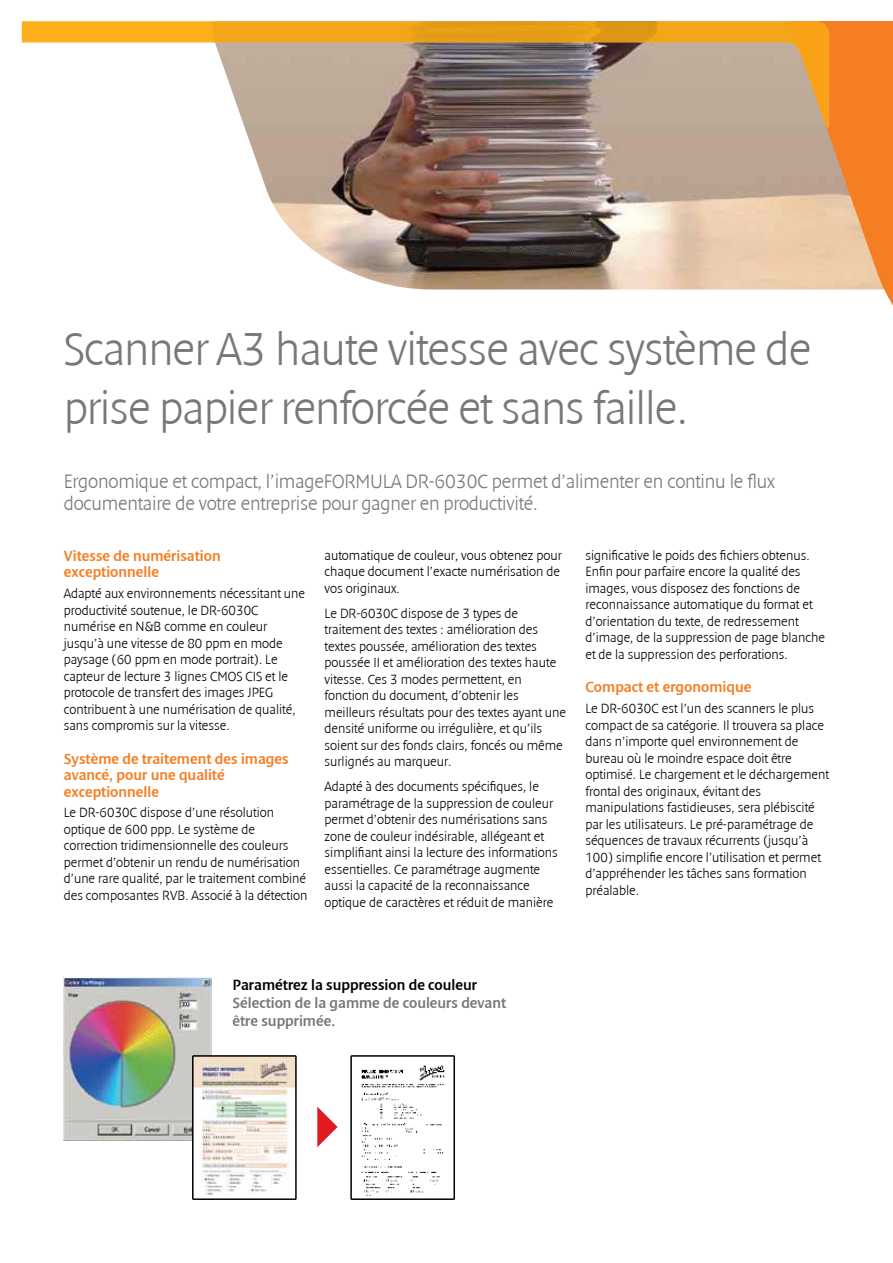
<style>
.page{position:relative;width:893px;height:1263px;background:#fff}
.page>*{position:absolute;margin:0;border:0;box-sizing:border-box;transform-origin:0 0}
.t1{font:300 46.5px/58.5px "Denda New";letter-spacing:-.02em;color:#77787b}
.t2{font:300 19.5px/22.5px "Denda New";letter-spacing:-.01em;color:#77787b}
.t3{font:15px/16.5px "Denda New";color:#f57d22}
.t4{font:15px/18px "Denda New";color:#77787b}
.t5{font:15px "Denda New";color:#000}
.t6{font:300 13.5px/16.5px "Denda New";color:#000}
</style>
<div class="page">
<img style="left:244px;top:127px;width:516px;height:162px">
<svg style="left:760px;top:21px;width:133px;height:285px;background:#e9a56f"></svg>
<img style="left:63px;top:977px;width:149px;height:163px">
<svg style="left:192px;top:1055px;width:105px;height:145px"></svg>
<svg style="left:350px;top:1055px;width:105px;height:145px"></svg>
<svg style="left:317px;top:1107px;width:21px;height:40px"></svg>
<svg style="left:22px;top:21px;width:807px;height:106px"></svg>
<h1 class="t1" style="left:64px;top:321px;width:749px">Scanner A3 haute vitesse avec système de prise papier renforcée et sans faille.</h1>
<h2 class="t2" style="left:64px;top:470px;width:713px">Ergonomique et compact, l’imageFORMULA DR-6030C permet d’alimenter en continu le flux documentaire de votre entreprise pour gagner en productivité.</h2>
<p class="t3" style="left:64px;top:548px;width:158px">Vitesse de numérisation exceptionnelle</p>
<p class="t6" style="left:64px;top:585px;width:243px">Adapté aux environnements nécessitant une productivité soutenue, le DR-6030C numérise en N&amp;B comme en couleur jusqu’à une vitesse de 80 ppm en mode paysage (60 ppm en mode portrait). Le capteur de lecture 3 lignes CMOS CIS et le protocole de transfert des images JPEG contribuent à une numérisation de qualité, sans compromis sur la vitesse.</p>
<p class="t3" style="left:64px;top:750px;width:226px">Système de traitement des images avancé, pour une qualité exceptionnelle</p>
<p class="t6" style="left:64px;top:805px;width:245px">Le DR-6030C dispose d’une résolution optique de 600 ppp. Le système de correction tridimensionnelle des couleurs permet d’obtenir un rendu de numérisation d’une rare qualité, par le traitement combiné des composantes RVB. Associé à la détection</p>
<p class="t6" style="left:325px;top:547px;width:239px">automatique de couleur, vous obtenez pour chaque document l’exacte numérisation de vos originaux.</p>
<p class="t6" style="left:325px;top:605px;width:243px">Le DR-6030C dispose de 3 types de traitement des textes : amélioration des textes poussée, amélioration des textes poussée II et amélioration des textes haute vitesse. Ces 3 modes permettent, en fonction du document, d’obtenir les meilleurs résultats pour des textes ayant une densité uniforme ou irrégulière, et qu’ils soient sur des fonds clairs, foncés ou même surlignés au marqueur.</p>
<p class="t6" style="left:325px;top:779px;width:235px">Adapté à des documents spécifiques, le paramétrage de la suppression de couleur permet d’obtenir des numérisations sans zone de couleur indésirable, allégeant et simplifiant ainsi la lecture des informations essentielles. Ce paramétrage augmente aussi la capacité de la reconnaissance optique de caractères et réduit de manière</p>
<p class="t6" style="left:585px;top:547px;width:241px">significative le poids des fichiers obtenus.<br>Enfin pour parfaire encore la qualité des images, vous disposez des fonctions de reconnaissance automatique du format et d’orientation du texte, de redressement d’image, de la suppression de page blanche et de la suppression des perforations.</p>
<p class="t3" style="left:585px;top:679px;width:167px">Compact et ergonomique</p>
<p class="t6" style="left:585px;top:700px;width:245px">Le DR-6030C est l’un des scanners le plus compact de sa catégorie. Il trouvera sa place dans n’importe quel environnement de bureau où le moindre espace doit être optimisé. Le chargement et le déchargement frontal des originaux, évitant des manipulations fastidieuses, sera plébiscité par les utilisateurs. Le pré-paramétrage de séquences de travaux récurrents (jusqu’à 100) simplifie encore l’utilisation et permet d’appréhender les tâches sans formation préalable.</p>
<p class="t5" style="left:232px;top:977px;width:246px">Paramétrez la suppression de couleur</p>
<p class="t4" style="left:232px;top:994px;width:275px">Sélection de la gamme de couleurs devant être supprimée.</p>
</div>
